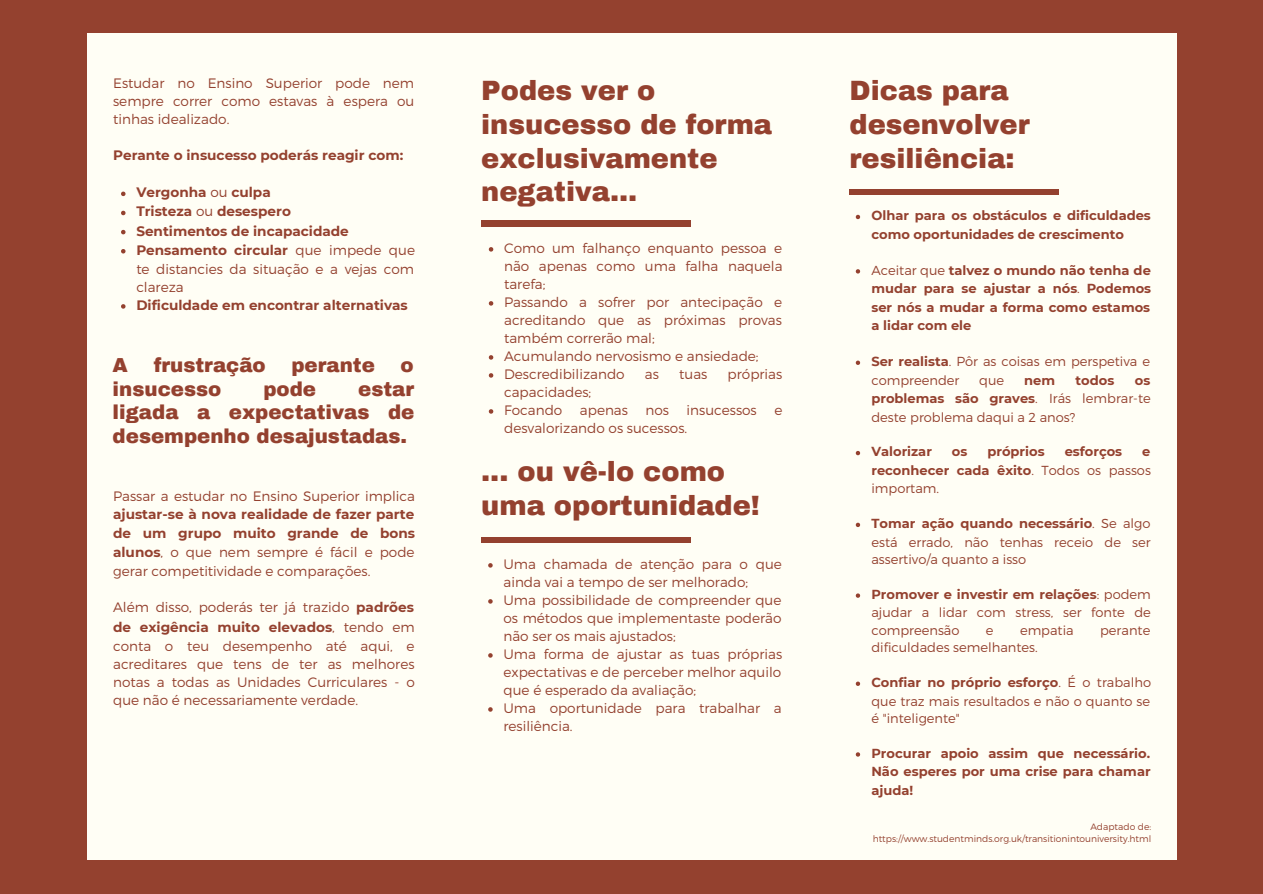
<style>
.page{position:relative;width:1263px;height:894px;background:#fff}
.page>*{position:absolute;margin:0;border:0;box-sizing:border-box;transform-origin:0 0}
.t1{font:900 27.3px/33.8px "Archivo";color:#94412f}
.t2{font:900 19.8px/23.5px "Archivo";color:#94412f;text-align:justify}
.t3{font:300 13.65px/18px "Montserrat";color:#94412f;text-align:justify}
.t4{font:700 13.65px "Montserrat";color:#94412f}
.t5{font:300 13.05px/18px "Montserrat";color:#94412f;text-align:justify}
.t6{font:700 13.05px/18.5px "Montserrat";color:#94412f;text-align:justify}
.t7{font:300 9.15px/12.1px "Montserrat";color:#94412f;text-align:right}
.s1{font-weight:300}
.s2{font-weight:700}
</style>
<div class="page">
<div style="left:0;top:0;width:1263px;height:893px;background:#94412f"></div>
<div style="left:87px;top:34px;width:1090px;height:824px;background:#fffef5"></div>
<div style="left:481px;top:221px;width:209px;height:5px;background:#94412f"></div>
<div style="left:481px;top:537px;width:209px;height:5px;background:#94412f"></div>
<div style="left:849px;top:189px;width:209px;height:6px;background:#94412f"></div>
<svg style="left:121px;top:191px;width:5px;height:5px"></svg>
<svg style="left:121px;top:211px;width:5px;height:4px"></svg>
<svg style="left:121px;top:230px;width:5px;height:4px"></svg>
<svg style="left:121px;top:249px;width:5px;height:4px"></svg>
<svg style="left:121px;top:304px;width:5px;height:4px"></svg>
<svg style="left:489px;top:247px;width:4px;height:4px"></svg>
<svg style="left:489px;top:301px;width:4px;height:4px"></svg>
<svg style="left:489px;top:355px;width:4px;height:4px"></svg>
<svg style="left:489px;top:373px;width:4px;height:4px"></svg>
<svg style="left:489px;top:409px;width:4px;height:4px"></svg>
<svg style="left:488px;top:563px;width:5px;height:4px"></svg>
<svg style="left:488px;top:599px;width:5px;height:4px"></svg>
<svg style="left:488px;top:653px;width:5px;height:4px"></svg>
<svg style="left:488px;top:707px;width:5px;height:4px"></svg>
<svg style="left:856px;top:215px;width:4px;height:4px"></svg>
<svg style="left:856px;top:269px;width:4px;height:4px"></svg>
<svg style="left:856px;top:360px;width:4px;height:5px"></svg>
<svg style="left:856px;top:451px;width:4px;height:4px"></svg>
<svg style="left:856px;top:522px;width:4px;height:5px"></svg>
<svg style="left:856px;top:593px;width:4px;height:4px"></svg>
<svg style="left:856px;top:681px;width:4px;height:4px"></svg>
<svg style="left:856px;top:752px;width:4px;height:4px"></svg>
<p class="t3" style="left:113px;top:73px;width:303px">Estudar no Ensino Superior pode nem sempre correr como estavas à espera ou tinhas idealizado.</p>
<p class="t4" style="left:113px;top:147px;width:292px">Perante o insucesso poderás reagir com:</p>
<p class="t4" style="left:136px;top:184px;width:136px">Vergonha <span class="s1">ou</span> culpa</p>
<p class="t4" style="left:136px;top:203px;width:156px">Tristeza <span class="s1">ou</span> desespero</p>
<p class="t4" style="left:136px;top:222px;width:214px">Sentimentos de incapacidade</p>
<p class="t3" style="left:136px;top:240px;width:280px;line-height:18.6px"><span class="s2">Pensamento circular</span> que impede que te distancies da situação e a vejas com clareza</p>
<p class="t4" style="left:136px;top:296px;width:273px">Dificuldade em encontrar alternativas</p>
<p class="t2" style="left:113px;top:353px;width:17px">A</p>
<p class="t2" style="left:154px;top:353px;width:114px">frustração</p>
<p class="t2" style="left:291px;top:353px;width:85px">perante</p>
<p class="t2" style="left:401px;top:353px;width:15px">o</p>
<p class="t2" style="left:113px;top:377px;width:110px">insucesso</p>
<p class="t2" style="left:263px;top:377px;width:54px">pode</p>
<p class="t2" style="left:113px;top:377px;width:303px;text-indent:246px">estar ligada a expectativas de desempenho desajustadas.</p>
<p class="t3" style="left:113px;top:486px;width:303px;line-height:18.9px">Passar a estudar no Ensino Superior implica <span class="s2">ajustar-se à nova realidade de fazer parte de um grupo muito grande de bons alunos</span>, o que nem sempre é fácil e pode gerar competitividade e comparações.</p>
<p class="t3" style="left:113px;top:597px;width:303px;line-height:18.5px">Além disso, poderás ter já trazido <span class="s2">padrões de exigência muito elevados</span>, tendo em conta o teu desempenho até aqui, e acreditares que tens de ter as melhores notas a todas as Unidades Curriculares - o que não é necessariamente verdade.</p>
<p class="t1" style="left:481px;top:74px;width:292px">Podes ver o insucesso de forma exclusivamente negativa...</p>
<p class="t3" style="left:504px;top:238px;width:280px">Como um falhanço enquanto pessoa e não apenas como uma falha naquela tarefa;</p>
<p class="t3" style="left:504px;top:292px;width:279px">Passando a sofrer por antecipação e acreditando que as próximas provas também correrão mal;</p>
<p class="t3" style="left:504px;top:346px;width:256px">Acumulando nervosismo e ansiedade;</p>
<p class="t3" style="left:504px;top:364px;width:122px">Descredibilizando</p>
<p class="t3" style="left:645px;top:364px;width:16px">as</p>
<p class="t3" style="left:679px;top:364px;width:30px">tuas</p>
<p class="t3" style="left:728px;top:364px;width:56px">próprias</p>
<p class="t3" style="left:504px;top:382px;width:89px">capacidades;</p>
<p class="t3" style="left:504px;top:400px;width:60px">Focando</p>
<p class="t3" style="left:580px;top:400px;width:50px">apenas</p>
<p class="t3" style="left:645px;top:400px;width:25px">nos</p>
<p class="t3" style="left:687px;top:400px;width:72px">insucessos</p>
<p class="t3" style="left:774px;top:400px;width:10px">e</p>
<p class="t3" style="left:504px;top:418px;width:185px">desvalorizando os sucessos.</p>
<p class="t1" style="left:481px;top:455px;width:280px">... ou vê-lo como uma oportunidade!</p>
<p class="t3" style="left:503px;top:554px;width:280px">Uma chamada de atenção para o que ainda vai a tempo de ser melhorado;</p>
<p class="t3" style="left:503px;top:590px;width:279px">Uma possibilidade de compreender que os métodos que implementaste poderão não ser os mais ajustados;</p>
<p class="t3" style="left:503px;top:644px;width:280px">Uma forma de ajustar as tuas próprias expectativas e de perceber melhor aquilo que é esperado da avaliação;</p>
<p class="t3" style="left:503px;top:698px;width:280px">Uma oportunidade para trabalhar a resiliência.</p>
<p class="t1" style="left:849px;top:74px;width:182px">Dicas para desenvolver resiliência:</p>
<p class="t6" style="left:871px;top:206px;width:281px">Olhar para os obstáculos e dificuldades como oportunidades de crescimento</p>
<p class="t6" style="left:871px;top:261px;width:281px"><span class="s1">Aceitar que</span> talvez o mundo não tenha de mudar para se ajustar a nós<span class="s1">.</span> Podemos ser nós a mudar a forma como estamos a lidar com ele</p>
<p class="t5" style="left:871px;top:351px;width:280px;line-height:18.5px"><span class="s2">Ser realista</span>. Pôr as coisas em perspetiva e compreender</p>
<p class="t5" style="left:979px;top:370px;width:26px">que</p>
<p class="t6" style="left:1024px;top:370px;width:32px">nem</p>
<p class="t6" style="left:1076px;top:370px;width:40px">todos</p>
<p class="t5" style="left:871px;top:370px;width:281px;line-height:18.5px;text-indent:263px"><span class="s2">os problemas são graves</span>. Irás lembrar-te deste problema daqui a 2 anos?</p>
<p class="t6" style="left:871px;top:442px;width:62px">Valorizar</p>
<p class="t6" style="left:952px;top:442px;width:17px">os</p>
<p class="t6" style="left:987px;top:442px;width:59px">próprios</p>
<p class="t6" style="left:1065px;top:442px;width:59px">esforços</p>
<p class="t5" style="left:871px;top:441px;width:281px;line-height:18.5px;text-indent:271px"><span class="s2">e reconhecer cada êxito</span>. Todos os passos importam.</p>
<p class="t5" style="left:871px;top:513px;width:281px"><span class="s2">Tomar ação quando necessário</span>. Se algo está errado, não tenhas receio de ser assertivo/a quanto a isso</p>
<p class="t5" style="left:871px;top:584px;width:281px"><span class="s2">Promover e investir em relações</span>: podem ajudar a lidar com stress, ser fonte de compreensão</p>
<p class="t5" style="left:986px;top:620px;width:9px">e</p>
<p class="t5" style="left:1020px;top:620px;width:55px">empatia</p>
<p class="t5" style="left:1100px;top:620px;width:52px">perante</p>
<p class="t5" style="left:871px;top:637px;width:168px">dificuldades semelhantes.</p>
<p class="t5" style="left:871px;top:672px;width:281px"><span class="s2">Confiar no próprio esforço</span>. É o trabalho que traz mais resultados e não o quanto se é "inteligente"</p>
<p class="t6" style="left:871px;top:743px;width:281px">Procurar apoio assim que necessário.<br>Não esperes por uma crise para chamar ajuda!</p>
<p class="t7" style="left:873px;top:819px;width:280px">Adaptado de: https://www.studentminds.org.uk/transitionintouniversity.html</p>
</div>
